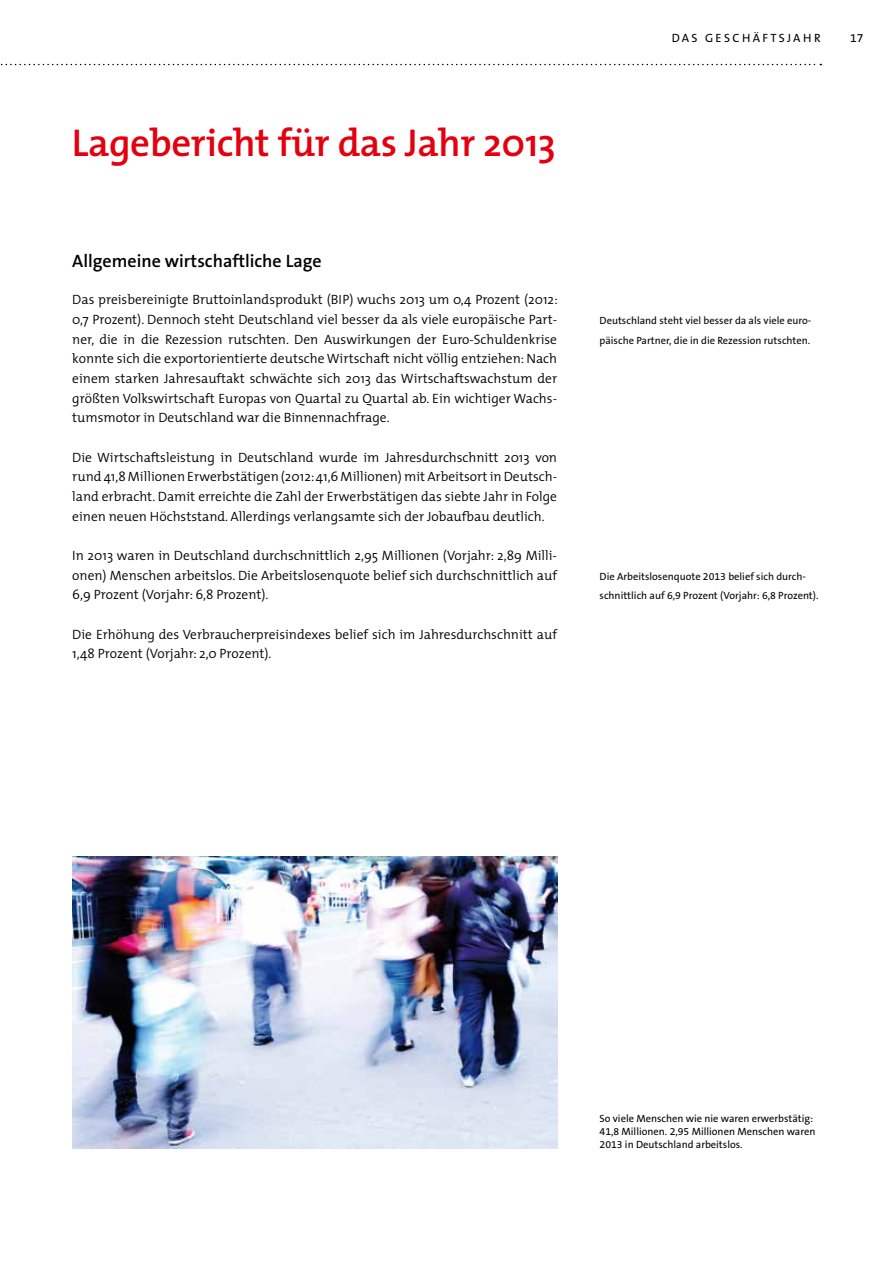
<style>
.page{position:relative;width:893px;height:1263px;background:#fff}
.page>*{position:absolute;margin:0;border:0;box-sizing:border-box;transform-origin:0 0}
.t1{font:600 39px "The Mix";letter-spacing:-.01em;color:#e3000f}
.t2{font:600 18px "The Sans B6";color:#000}
.t3{font:300 13.5px/19.6px "The Mix";color:#000;text-align:justify}
.t4{font:12px "The Sans B5 Plain";letter-spacing:.2em;color:#000}
.t5{font:10.5px/19.6px "The Sans B5 Plain";color:#000}
</style>
<div class="page">
<svg style="left:0;top:64px;width:821px;height:1px"></svg>
<img style="left:72px;top:857px;width:485px;height:291px">
<h1 class="t1" style="left:72px;top:110px;width:485px">Lagebericht für das Jahr 2013</h1>
<h2 class="t2" style="left:72px;top:252px;width:251px">Allgemeine wirtschaftliche Lage</h2>
<p class="t3" style="left:72px;top:290px;width:487px">Das preisbereinigte Bruttoinlandsprodukt (BIP) wuchs 2013 um 0,4 Prozent (2012:<br>0,7 Prozent). Dennoch steht Deutschland viel besser da als viele europäische Part&shy;ner, die in die Rezession rutschten. Den Auswirkungen der Euro-Schuldenkrise konnte sich die exportorientierte deutsche Wirtschaft nicht völlig entziehen: Nach einem starken Jahresauftakt schwächte sich 2013 das Wirtschaftswachstum der größten Volkswirtschaft Europas von Quartal zu Quartal ab. Ein wichtiger Wachs&shy;tumsmotor in Deutschland war die Binnennachfrage.</p>
<p class="t3" style="left:72px;top:447px;width:486px">Die Wirtschaftsleistung in Deutschland wurde im Jahresdurchschnitt 2013 von rund 41,8 Millionen Erwerbstätigen (2012: 41,6 Millionen) mit Arbeitsort in Deutsch&shy;land erbracht. Damit erreichte die Zahl der Erwerbstätigen das siebte Jahr in Folge einen neuen Höchststand. Allerdings verlangsamte sich der Jobaufbau deutlich.</p>
<p class="t3" style="left:72px;top:545px;width:486px">In 2013 waren in Deutschland durchschnittlich 2,95 Millionen (Vorjahr: 2,89 Milli&shy;onen) Menschen arbeitslos. Die Arbeitslosenquote belief sich durchschnittlich auf 6,9 Prozent (Vorjahr: 6,8 Prozent).</p>
<p class="t3" style="left:72px;top:624px;width:486px">Die Erhöhung des Verbraucherpreisindexes belief sich im Jahresdurchschnitt auf<br>1,48 Prozent (Vorjahr: 2,0 Prozent).</p>
<p class="t4" style="left:672px;top:31px;width:150px">DAS GESCHÄFTSJAHR</p>
<p class="t4" style="left:850px;top:31px;width:15px">17</p>
<p class="t5" style="left:600px;top:311px;width:213px">Deutschland steht viel besser da als viele euro&shy;päische Partner, die in die Rezession rutschten.</p>
<p class="t5" style="left:600px;top:566px;width:220px">Die Arbeitslosenquote 2013 belief sich durch&shy;schnittlich auf 6,9 Prozent (Vorjahr: 6,8 Prozent).</p>
<p class="t5" style="left:600px;top:1113px;width:217px;line-height:12.6px">So viele Menschen wie nie waren erwerbstätig:<br>41,8 Millionen. 2,95 Millionen Menschen waren<br>2013 in Deutschland arbeitslos.</p>
</div>
